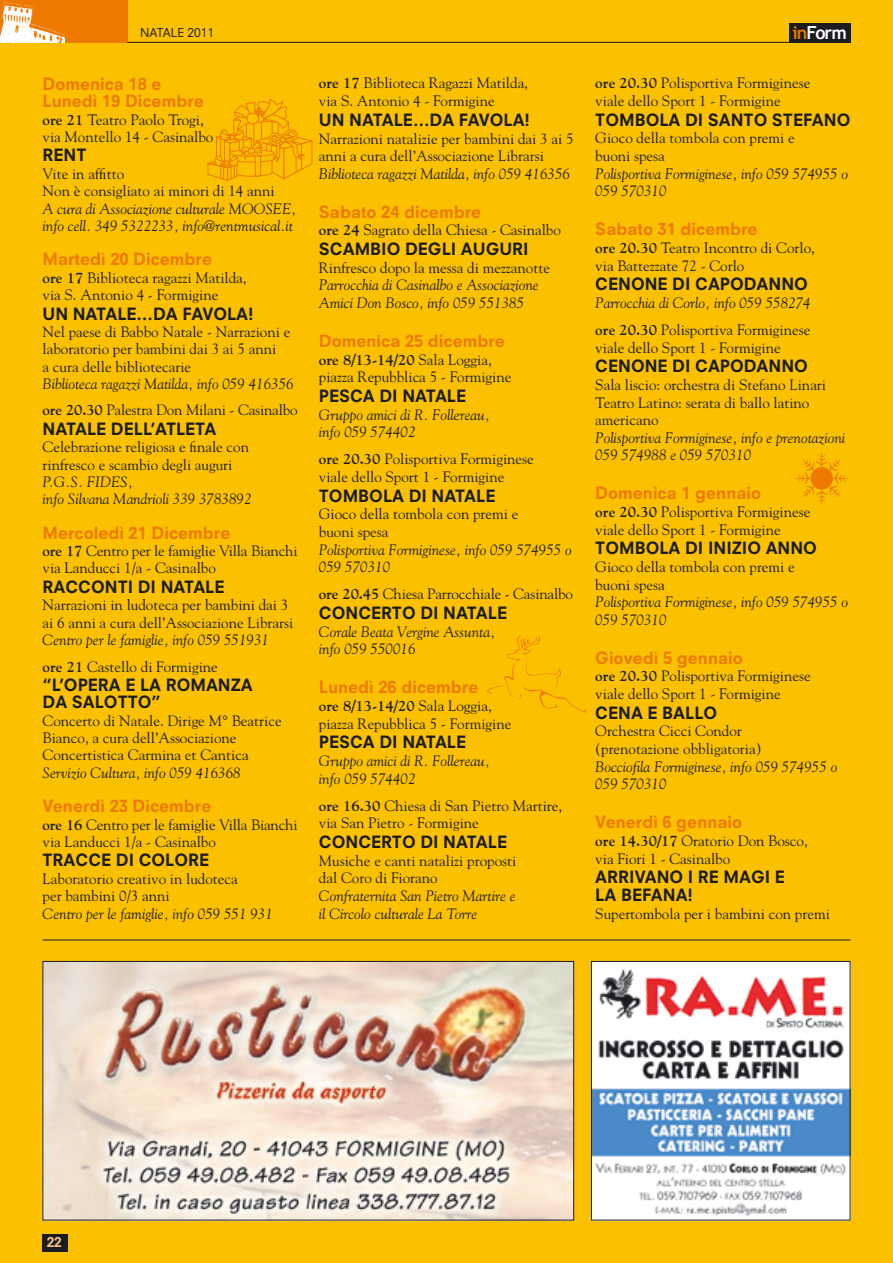
<style>
.page{position:relative;width:893px;height:1263px;background:#fbc100}
.page>*{position:absolute;margin:0;border:0;box-sizing:border-box;transform-origin:0 0}
.t1{font:700 18px "Trebuchet MS";letter-spacing:-.05em;color:#fff}
.t2{font:800 16.5px/17.4px "Neuzeit S";color:#1b1c20}
.t3{font:800 16.5px/17.4px "Neuzeit S";color:#ee7900}
.t4{font:15px/17.7px "Goudy";color:#1b1c20}
.t5{font:italic 15px/17.7px "Goudy";color:#1b1c20}
.t6{font:800 13.5px "Neuzeit S";color:#f7be81}
.t7{font:12px "Neuzeit S";color:#1b1c20}
.s1{color:#ee7900}
.s2{font-weight:700}
.s3{font-weight:700;font-style:normal}
.s4{font-style:normal}
</style>
<div class="page">
<div style="left:43px;top:1234px;width:25px;height:17px;background:#1b1c20"></div>
<div style="left:0;top:0;width:128px;height:43px;background:#ee7900"></div>
<hr style="left:127px;top:42px;width:723px;height:1px;background:#1b1c20">
<div style="left:789px;top:23px;width:61px;height:19px;background:#1b1c20"></div>
<hr style="left:43px;top:940px;width:807px;height:1px;background:#1b1c20">
<img style="left:45px;top:963px;width:527px;height:255px">
<div style="left:43px;top:961px;width:531px;height:259px;border:1px solid #1b1c20"></div>
<img style="left:593px;top:963px;width:255px;height:255px">
<div style="left:591px;top:961px;width:259px;height:259px;border:1px solid #1b1c20"></div>
<img style="left:0;top:2px;width:65px;height:41px">
<svg style="left:206px;top:98px;width:107px;height:83px"></svg>
<svg style="left:487px;top:635px;width:99px;height:78px"></svg>
<svg style="left:795px;top:451px;width:54px;height:55px"></svg>
<p class="t7" style="left:140px;top:26px;width:75px">NATALE 2011</p>
<p class="t1" style="left:792px;top:22px;width:56px"><span class="s1">in</span>Form</p>
<p class="t3" style="left:43px;top:75px;width:163px">Domenica 18 e<br>Lunedì 19 Dicembre</p>
<p class="t4" style="left:43px;top:111px;width:172px"><span class="s2">ore 21</span> Teatro Paolo Trogi, via Montello 14 - Casinalbo</p>
<p class="t2" style="left:43px;top:147px;width:45px">RENT</p>
<p class="t4" style="left:43px;top:165px;width:234px">Vite in affitto<br>Non è consigliato ai minori di 14 anni</p>
<p class="t5" style="left:43px;top:200px;width:255px">A cura di Associazione culturale MOOSEE, info cell. 349 5322233, info@rentmusical.it</p>
<p class="t3" style="left:43px;top:250px;width:171px">Martedì 20 Dicembre</p>
<p class="t4" style="left:43px;top:269px;width:206px"><span class="s2">ore 17</span> Biblioteca ragazzi Matilda, via S. Antonio 4 - Formigine</p>
<p class="t2" style="left:43px;top:305px;width:213px">UN NATALE…DA FAVOLA!</p>
<p class="t4" style="left:43px;top:323px;width:249px">Nel paese di Babbo Natale - Narrazioni e laboratorio per bambini dai 3 ai 5 anni<br>a cura delle bibliotecarie</p>
<p class="t5" style="left:43px;top:370px;width:257px;line-height:26.4px">Biblioteca ragazzi Matilda, info 059 416356 <span class="s3">ore 20.30</span> <span class="s4">Palestra Don Milani - Casinalbo</span></p>
<p class="t2" style="left:43px;top:420px;width:175px">NATALE DELL’ATLETA</p>
<p class="t4" style="left:43px;top:438px;width:208px">Celebrazione religiosa e finale con rinfresco e scambio degli auguri</p>
<p class="t5" style="left:43px;top:473px;width:211px">P.G.S. FIDES,<br>info Silvana Mandrioli 339 3783892</p>
<p class="t3" style="left:43px;top:524px;width:189px">Mercoledì 21 Dicembre</p>
<p class="t4" style="left:43px;top:542px;width:257px"><span class="s2">ore 17</span> Centro per le famiglie Villa Bianchi via Landucci 1/a - Casinalbo</p>
<p class="t2" style="left:43px;top:578px;width:184px">RACCONTI DI NATALE</p>
<p class="t4" style="left:43px;top:596px;width:252px">Narrazioni in ludoteca per bambini dai 3 ai 6 anni a cura dell’Associazione Librarsi</p>
<p class="t5" style="left:43px;top:627px;width:228px;line-height:26.4px">Centro per le famiglie, info 059 551931 <span class="s3">ore 21</span> <span class="s4">Castello di Formigine</span></p>
<p class="t2" style="left:43px;top:676px;width:212px">“L’OPERA E LA ROMANZA<br>DA SALOTTO”</p>
<p class="t4" style="left:43px;top:712px;width:241px">Concerto di Natale. Dirige M° Beatrice<br>Bianco, a cura dell’Associazione<br>Concertistica Carmina et Cantica</p>
<p class="t5" style="left:43px;top:764px;width:200px">Servizio Cultura, info 059 416368</p>
<p class="t3" style="left:43px;top:797px;width:170px">Venerdì 23 Dicembre</p>
<p class="t4" style="left:43px;top:815px;width:257px"><span class="s2">ore 16</span> Centro per le famiglie Villa Bianchi via Landucci 1/a - Casinalbo</p>
<p class="t2" style="left:43px;top:851px;width:168px">TRACCE DI COLORE</p>
<p class="t4" style="left:43px;top:870px;width:197px">Laboratorio creativo in ludoteca per bambini 0/3 anni</p>
<p class="t5" style="left:43px;top:904px;width:232px">Centro per le famiglie, info 059 551 931</p>
<p class="t4" style="left:319px;top:74px;width:211px"><span class="s2">ore 17</span> Biblioteca Ragazzi Matilda, via S. Antonio 4 - Formigine</p>
<p class="t2" style="left:319px;top:111px;width:213px">UN NATALE…DA FAVOLA!</p>
<p class="t4" style="left:319px;top:129px;width:256px">Narrazioni natalizie per bambini dai 3 ai 5 anni a cura dell’Associazione Librarsi</p>
<p class="t5" style="left:319px;top:165px;width:253px">Biblioteca ragazzi Matilda, info 059 416356</p>
<p class="t3" style="left:319px;top:203px;width:164px">Sabato 24 dicembre</p>
<p class="t4" style="left:319px;top:221px;width:244px"><span class="s2">ore 24</span> Sagrato della Chiesa - Casinalbo</p>
<p class="t2" style="left:319px;top:240px;width:211px">SCAMBIO DEGLI AUGURI</p>
<p class="t4" style="left:319px;top:258px;width:233px">Rinfresco dopo la messa di mezzanotte</p>
<p class="t5" style="left:319px;top:276px;width:221px">Parrocchia di Casinalbo e Associazione<br>Amici Don Bosco, info 059 551385</p>
<p class="t3" style="left:319px;top:332px;width:188px">Domenica 25 dicembre</p>
<p class="t4" style="left:319px;top:350px;width:194px"><span class="s2">ore 8/13-14/20</span> Sala Loggia, piazza Repubblica 5 - Formigine</p>
<p class="t2" style="left:319px;top:387px;width:149px">PESCA DI NATALE</p>
<p class="t5" style="left:319px;top:405px;width:172px">Gruppo amici di R. Follereau, info 059 574402</p>
<p class="t4" style="left:319px;top:450px;width:217px"><span class="s2">ore 20.30</span> Polisportiva Formiginese viale dello Sport 1 - Formigine</p>
<p class="t2" style="left:319px;top:487px;width:178px">TOMBOLA DI NATALE</p>
<p class="t4" style="left:319px;top:505px;width:201px">Gioco della tombola con premi e buoni spesa</p>
<p class="t5" style="left:319px;top:540px;width:254px">Polisportiva Formiginese, info 059 574955 o<br>059 570310</p>
<p class="t4" style="left:319px;top:585px;width:255px"><span class="s2">ore 20.45</span> Chiesa Parrocchiale - Casinalbo</p>
<p class="t2" style="left:319px;top:604px;width:190px">CONCERTO di NATALE</p>
<p class="t5" style="left:319px;top:622px;width:178px">Corale Beata Vergine Assunta, info 059 550016</p>
<p class="t3" style="left:319px;top:678px;width:161px">Lunedì 26 dicembre</p>
<p class="t4" style="left:319px;top:697px;width:194px"><span class="s2">ore 8/13-14/20</span> Sala Loggia, piazza Repubblica 5 - Formigine</p>
<p class="t2" style="left:319px;top:733px;width:149px">PESCA DI NATALE</p>
<p class="t5" style="left:319px;top:752px;width:172px">Gruppo amici di R. Follereau, info 059 574402</p>
<p class="t4" style="left:319px;top:796px;width:245px"><span class="s2">ore 16.30</span> Chiesa di San Pietro Martire, via San Pietro - Formigine</p>
<p class="t2" style="left:319px;top:833px;width:190px">CONCERTO DI NATALE</p>
<p class="t4" style="left:319px;top:851px;width:199px">Musiche e canti natalizi proposti dal Coro di Fiorano</p>
<p class="t5" style="left:319px;top:887px;width:198px">Confraternita San Pietro Martire e il Circolo culturale La Torre</p>
<p class="t4" style="left:595px;top:74px;width:217px"><span class="s2">ore 20.30</span> Polisportiva Formiginese viale dello Sport 1 - Formigine</p>
<p class="t2" style="left:595px;top:111px;width:257px">TOMBOLA DI SANTO STEFANO</p>
<p class="t4" style="left:595px;top:129px;width:201px">Gioco della tombola con premi e buoni spesa</p>
<p class="t5" style="left:595px;top:165px;width:254px">Polisportiva Formiginese, info 059 574955 o<br>059 570310</p>
<p class="t3" style="left:595px;top:220px;width:164px">Sabato 31 dicembre</p>
<p class="t4" style="left:595px;top:239px;width:221px"><span class="s2">ore 20.30</span> Teatro Incontro di Corlo, via Battezzate 72 - Corlo</p>
<p class="t2" style="left:595px;top:275px;width:214px">CENONE DI CAPODANNO</p>
<p class="t5" style="left:595px;top:289px;width:217px;line-height:27px">Parrocchia di Corlo, info 059 558274 <span class="s3">ore 20.30</span> <span class="s4">Polisportiva Formiginese</span></p>
<p class="t4" style="left:595px;top:338px;width:187px">viale dello Sport 1 - Formigine</p>
<p class="t2" style="left:595px;top:357px;width:214px">CENONE DI CAPODANNO</p>
<p class="t4" style="left:595px;top:376px;width:232px">Sala liscio: orchestra di Stefano Linari<br>Teatro Latino: serata di ballo latino americano</p>
<p class="t5" style="left:595px;top:429px;width:251px">Polisportiva Formiginese, info e prenotazioni<br>059 574988 e 059 570310</p>
<p class="t3" style="left:595px;top:484px;width:167px">Domenica 1 gennaio</p>
<p class="t4" style="left:595px;top:503px;width:217px"><span class="s2">ore 20.30</span> Polisportiva Formiginese viale dello Sport 1 - Formigine</p>
<p class="t2" style="left:595px;top:539px;width:223px">TOMBOLA DI INIZIO ANNO</p>
<p class="t4" style="left:595px;top:558px;width:201px">Gioco della tombola con premi e buoni spesa</p>
<p class="t5" style="left:595px;top:593px;width:254px">Polisportiva Formiginese, info 059 574955 o<br>059 570310</p>
<p class="t3" style="left:595px;top:649px;width:149px">Giovedì 5 gennaio</p>
<p class="t4" style="left:595px;top:667px;width:217px"><span class="s2">ore 20.30</span> Polisportiva Formiginese viale dello Sport 1 - Formigine</p>
<p class="t2" style="left:595px;top:704px;width:123px">CENA E BALLO</p>
<p class="t4" style="left:595px;top:722px;width:168px">Orchestra Cicci Condor (prenotazione obbligatoria)</p>
<p class="t5" style="left:595px;top:758px;width:244px">Bocciofila Formiginese, info 059 574955 o<br>059 570310</p>
<p class="t3" style="left:595px;top:813px;width:148px">Venerdì 6 gennaio</p>
<p class="t4" style="left:595px;top:832px;width:214px"><span class="s2">ore 14.30/17</span> Oratorio Don Bosco, via Fiori 1 - Casinalbo</p>
<p class="t2" style="left:595px;top:868px;width:191px">ARRIVANO I RE MAGI E<br>LA BEFANA!</p>
<p class="t4" style="left:595px;top:904px;width:236px">Supertombola per i bambini con premi</p>
<p class="t6" style="left:47px;top:1234px;width:17px">22</p>
</div>
